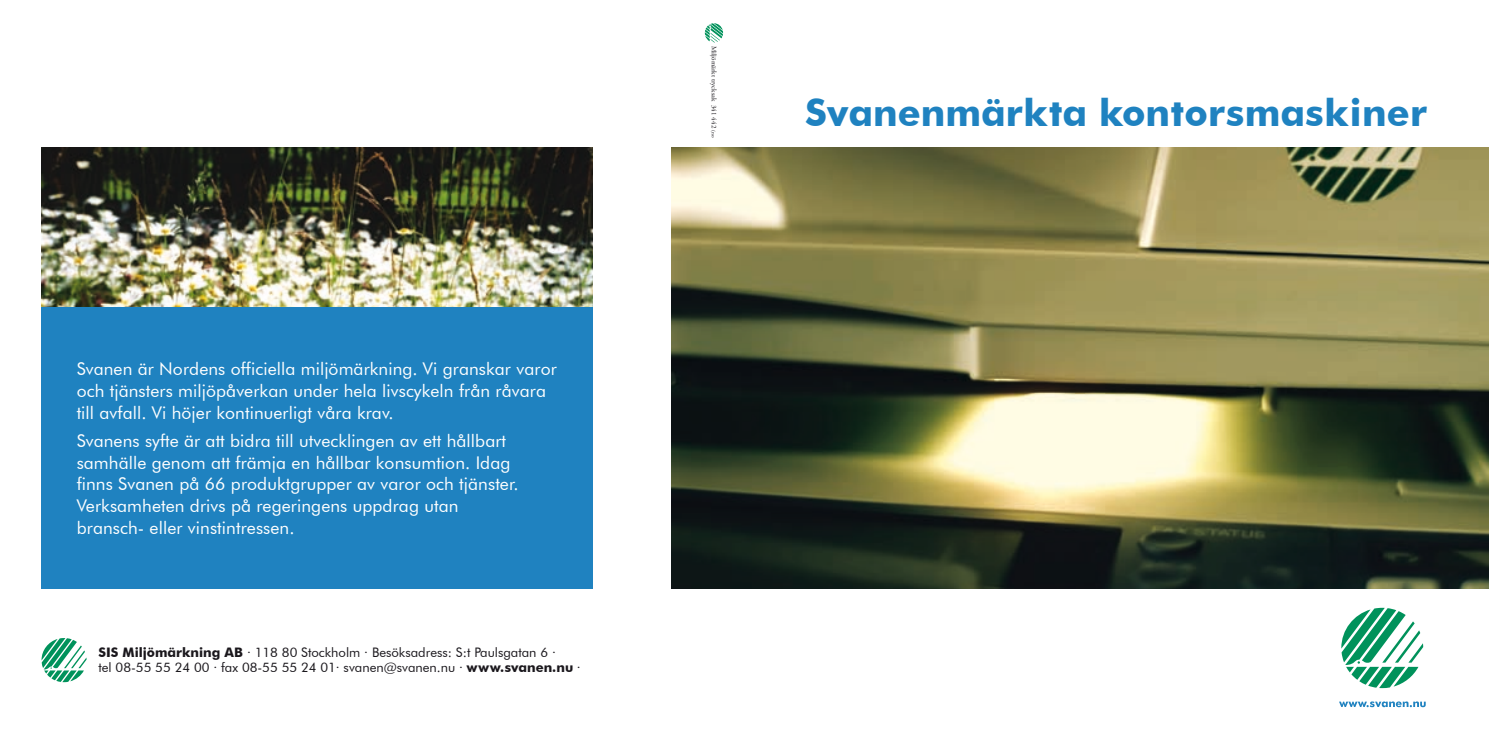
<style>
.page{position:relative;width:1489px;height:745px;background:#fff}
.page>*{position:absolute;margin:0;border:0;box-sizing:border-box;transform-origin:0 0}
.t1{font:700 37.62px "Futura BT";letter-spacing:.005em;color:#1f82c0}
.t2{font:17.5px/21.9px "Futura BT";letter-spacing:.005em;color:#fff}
.t3{font:13.12px/15.8px "Futura BT";color:#1a171c}
.t4{font:7px "Adobe Garamond Pro";color:#1a171c}
.s1{font-weight:700}
.s2{font-size:5.42px}
</style>
<div class="page">
<div style="left:41px;top:272px;width:551px;height:316px;background:#1f82c0"></div>
<svg style="left:42px;top:638px;width:45px;height:43px"></svg>
<img style="left:672px;top:147px;width:816px;height:441px">
<svg style="left:1341px;top:607px;width:81px;height:80px"></svg>
<svg style="left:1339px;top:701px;width:86px;height:5px"></svg>
<svg style="left:704px;top:23px;width:19px;height:19px"></svg>
<img style="left:41px;top:147px;width:551px;height:159px">
<p class="t2" style="left:77px;top:357px;width:481px">Svanen är Nordens officiella miljömärkning. Vi granskar varor och tjänsters miljöpåverkan under hela livscykeln från råvara till avfall. Vi höjer kontinuerligt våra krav.</p>
<p class="t2" style="left:77px;top:429px;width:443px">Svanens syfte är att bidra till utvecklingen av ett hållbart samhälle genom att främja en hållbar konsumtion. Idag finns Svanen på 66 produktgrupper av varor och tjänster.<br>Verksamheten drivs på regeringens uppdrag utan bransch- eller vinstintressen.</p>
<p class="t3" style="left:98px;top:643px;width:483px"><span class="s1">SIS Miljömärkning AB</span> · 118 80 Stockholm · Besöksadress: S:t Paulsgatan 6 ·<br>tel 08-55 55 24 00 · fax 08-55 55 24 01· svanen@svanen.nu · <span class="s1">www.svanen.nu</span> ·</p>
<p class="t4" style="left:718px;top:46px;width:110px;rotate:90deg">Miljömärkt trycksak 341 442 <span class="s2">(nov.2008)</span></p>
<h1 class="t1" style="left:805px;top:90px;width:623px">Svanenmärkta kontorsmaskiner</h1>
</div>
